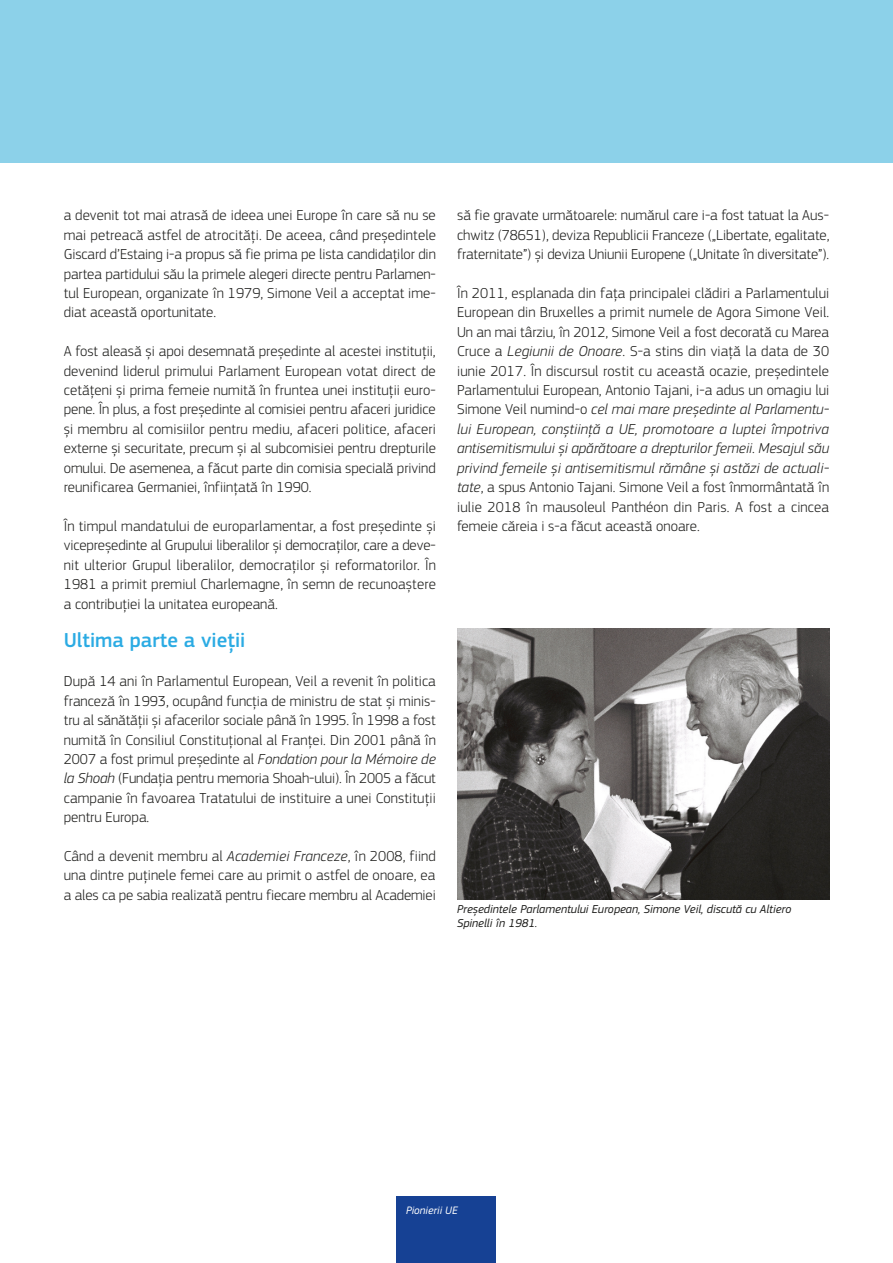
<style>
.page{position:relative;width:893px;height:1263px;background:#fff}
.page>*{position:absolute;margin:0;border:0;box-sizing:border-box;transform-origin:0 0}
.Intertitres{font:500 21px "EC Square Sans Pro";color:#2babe3}
.Body{font:300 15px/19.4px "EC Square Sans Pro";color:#1d1d1b;text-align:justify}
.t1{font:italic 12px/13.5px "EC Square Sans Pro";color:#1d1d1b}
.t2{font:italic 11.25px "EC Square Sans Pro";color:#fff}
.s1{font-style:italic}
</style>
<div class="page">
<div style="left:0;top:0;width:893px;height:162px;background:#8cd1e9"></div>
<img style="left:457px;top:628px;width:372px;height:272px">
<div style="left:397px;top:1197px;width:99px;height:66px;background:#164194"></div>
<p class="Body" style="left:64px;top:206px;width:374px">a devenit tot mai atrasă de ideea unei Europe în care să nu se mai petreacă astfel de atrocități. De aceea, când președintele Giscard d’Estaing i-a propus să fie prima pe lista candidaților din partea partidului său la primele alegeri directe pentru Parlamen&shy;tul European, organizate în 1979, Simone Veil a acceptat ime&shy;diat această oportunitate.</p>
<p class="Body" style="left:64px;top:341px;width:374px">A fost aleasă și apoi desemnată președinte al acestei instituții, devenind liderul primului Parlament European votat direct de cetățeni și prima femeie numită în fruntea unei instituții euro&shy;pene. În plus, a fost președinte al comisiei pentru afaceri juridice și membru al comisiilor pentru mediu, afaceri politice, afaceri externe și securitate, precum și al subcomisiei pentru drepturile omului. De asemenea, a făcut parte din comisia specială privind reunificarea Germaniei, înființată în 1990.</p>
<p class="Body" style="left:64px;top:516px;width:374px">În timpul mandatului de europarlamentar, a fost președinte și vicepreședinte al Grupului liberalilor și democraților, care a deve&shy;nit ulterior Grupul liberalilor, democraților și reformatorilor. În 1981 a primit premiul Charlemagne, în semn de recunoaștere a contribuției la unitatea europeană.</p>
<p class="Intertitres" style="left:64px;top:628px;width:183px">Ultima parte a vieții</p>
<p class="Body" style="left:64px;top:671px;width:374px">După 14 ani în Parlamentul European, Veil a revenit în politica franceză în 1993, ocupând funcția de ministru de stat și minis&shy;tru al sănătății și afacerilor sociale până în 1995. În 1998 a fost numită în Consiliul Constituțional al Franței. Din 2001 până în 2007 a fost primul președinte al <span class="s1">Fondation pour la Mémoire de la Shoah</span> (Fundația pentru memoria Shoah-ului). În 2005 a făcut campanie în favoarea Tratatului de instituire a unei Constituții pentru Europa.</p>
<p class="Body" style="left:64px;top:846px;width:374px">Când a devenit membru al <span class="s1">Academiei Franceze</span>, în 2008, fiind una dintre puținele femei care au primit o astfel de onoare, ea a ales ca pe sabia realizată pentru fiecare membru al Academiei</p>
<p class="Body" style="left:457px;top:206px;width:374px">să fie gravate următoarele: numărul care i-a fost tatuat la Aus&shy;chwitz (78651), deviza Republicii Franceze („Libertate, egalitate, fraternitate”) și deviza Uniunii Europene („Unitate în diversitate”).</p>
<p class="Body" style="left:457px;top:283px;width:374px">În 2011, esplanada din fața principalei clădiri a Parlamentului European din Bruxelles a primit numele de Agora Simone Veil.<br>Un an mai târziu, în 2012, Simone Veil a fost decorată cu Marea Cruce a <span class="s1">Legiunii de Onoare</span>. S-a stins din viață la data de 30 iunie 2017. În discursul rostit cu această ocazie, președintele Parlamentului European, Antonio Tajani, i-a adus un omagiu lui Simone Veil numind-o <span class="s1">cel mai mare președinte al Parlamentu&shy;lui European, conștiință a UE, promotoare a luptei împotriva antisemitismului și apărătoare a drepturilor femeii</span>. <span class="s1">Mesajul său privind femeile și antisemitismul rămâne și astăzi de actuali&shy;tate</span>, a spus Antonio Tajani. Simone Veil a fost înmormântată în iulie 2018 în mausoleul Panthéon din Paris. A fost a cincea femeie căreia i s-a făcut această onoare.</p>
<p class="t1" style="left:457px;top:902px;width:336px">Președintele Parlamentului European, Simone Veil, discută cu Altiero<br>Spinelli în 1981.</p>
<p class="t2" style="left:406px;top:1204px;width:53px">Pionierii UE</p>
</div>
